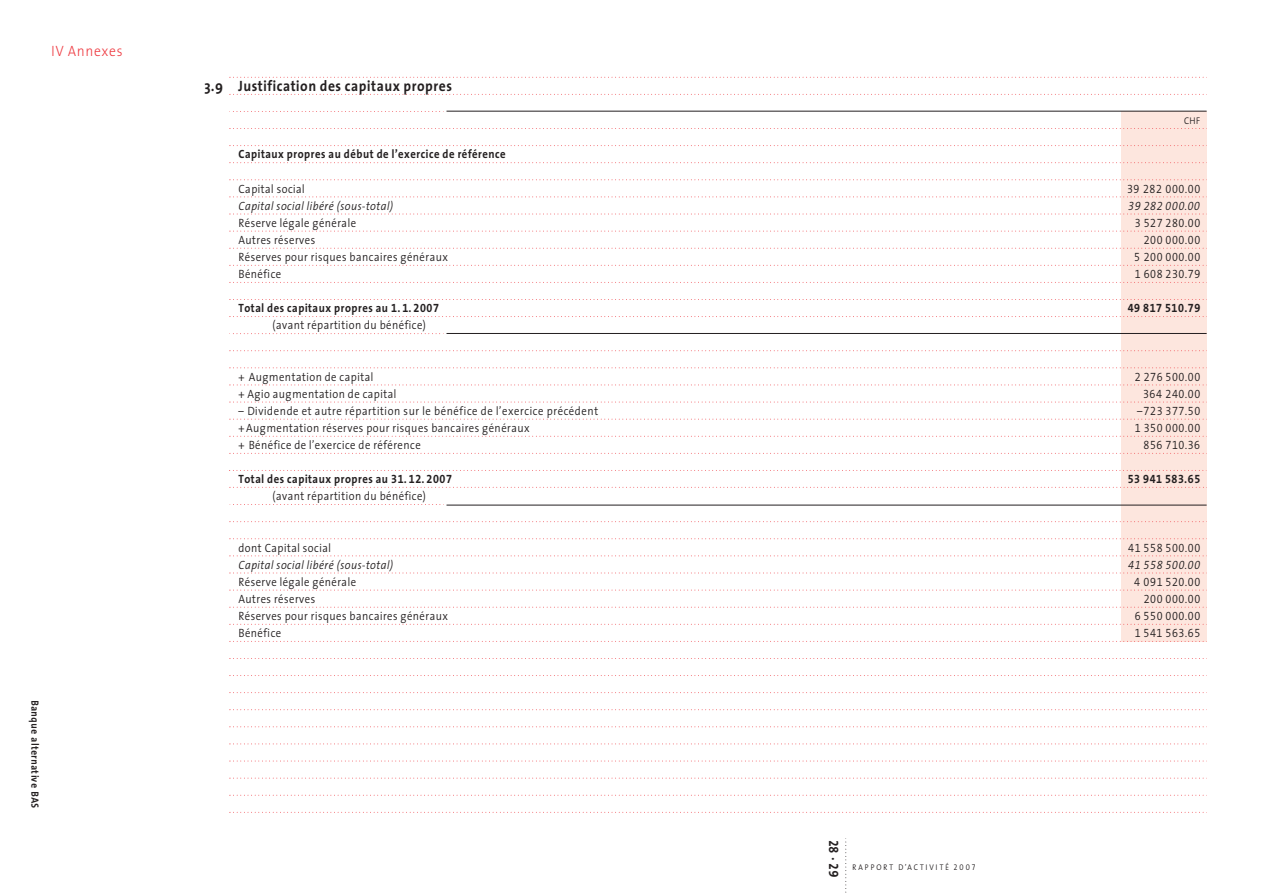
<style>
.page{position:relative;width:1263px;height:893px;background:#fff}
.page>*{position:absolute;margin:0;border:0;box-sizing:border-box;transform-origin:0 0}
.t1{font:15px "The Sans Bold CL";letter-spacing:.015em;color:#231f20}
.t2{font:15px "The Sans Light Cl";letter-spacing:.025em;color:#ee3a41}
.t3{font:13.5px "The Sans Bold CL Caps";color:#231f20}
.t4{font:12px "The Sans Semi Light CL";letter-spacing:.01em;color:#231f20}
.t5{font:12px "The Sans Semi Light Cl Expert";letter-spacing:.02em;color:#231f20}
.t6{font:12px "The Sans Bold CL";letter-spacing:.015em;color:#231f20}
.t7{font:italic 12px "The Sans Semi Light CL";letter-spacing:.01em;color:#231f20}
.t8{font:italic 12px "The Sans Semi Light Cl Expert";letter-spacing:.02em;color:#231f20}
.t9{font:12px "The Sans Bold CL Expert";letter-spacing:.02em;color:#231f20}
.t10{font:10.5px "The Sans Bold CL";letter-spacing:.03em;color:#231f20}
.t11{font:9.75px "The Sans Semi Light CL";color:#231f20}
.t12{font:8.25px "The Sans Semi Light CL";letter-spacing:.2em;color:#231f20}
.s1{font-family:"The Sans Bold CL Expert"}
.s2{font-family:"The Sans Semi Light CL"}
.s3{font-family:"The Sans Semi Light CL Caps"}
</style>
<div class="page">
<div style="left:1122px;top:111px;width:85px;height:530px;background:#fde6de"></div>
<svg style="left:230px;top:77px;width:977px;height:1px"></svg>
<svg style="left:230px;top:94px;width:977px;height:1px"></svg>
<svg style="left:229px;top:111px;width:215px;height:1px"></svg>
<svg style="left:230px;top:128px;width:977px;height:1px"></svg>
<svg style="left:230px;top:145px;width:977px;height:1px"></svg>
<svg style="left:230px;top:162px;width:977px;height:1px"></svg>
<svg style="left:230px;top:180px;width:974px;height:1px"></svg>
<svg style="left:230px;top:197px;width:977px;height:1px"></svg>
<svg style="left:230px;top:214px;width:977px;height:1px"></svg>
<svg style="left:230px;top:231px;width:977px;height:1px"></svg>
<svg style="left:230px;top:248px;width:977px;height:1px"></svg>
<svg style="left:230px;top:265px;width:977px;height:1px"></svg>
<svg style="left:230px;top:282px;width:977px;height:1px"></svg>
<svg style="left:230px;top:299px;width:977px;height:1px"></svg>
<svg style="left:230px;top:316px;width:977px;height:1px"></svg>
<svg style="left:229px;top:333px;width:215px;height:1px"></svg>
<svg style="left:230px;top:350px;width:977px;height:1px"></svg>
<svg style="left:230px;top:368px;width:977px;height:1px"></svg>
<svg style="left:230px;top:385px;width:977px;height:1px"></svg>
<svg style="left:230px;top:402px;width:977px;height:1px"></svg>
<svg style="left:230px;top:419px;width:977px;height:1px"></svg>
<svg style="left:230px;top:436px;width:977px;height:1px"></svg>
<svg style="left:230px;top:453px;width:977px;height:1px"></svg>
<svg style="left:229px;top:470px;width:978px;height:1px"></svg>
<svg style="left:230px;top:504px;width:214px;height:1px"></svg>
<svg style="left:230px;top:487px;width:977px;height:1px"></svg>
<svg style="left:230px;top:521px;width:977px;height:1px"></svg>
<svg style="left:230px;top:538px;width:977px;height:1px"></svg>
<svg style="left:230px;top:556px;width:977px;height:1px"></svg>
<svg style="left:230px;top:573px;width:977px;height:1px"></svg>
<svg style="left:230px;top:590px;width:977px;height:1px"></svg>
<svg style="left:230px;top:607px;width:977px;height:1px"></svg>
<svg style="left:230px;top:624px;width:977px;height:1px"></svg>
<svg style="left:230px;top:641px;width:977px;height:1px"></svg>
<svg style="left:230px;top:658px;width:977px;height:1px"></svg>
<svg style="left:230px;top:675px;width:977px;height:1px"></svg>
<svg style="left:230px;top:692px;width:977px;height:1px"></svg>
<svg style="left:230px;top:709px;width:977px;height:1px"></svg>
<svg style="left:230px;top:726px;width:977px;height:1px"></svg>
<svg style="left:230px;top:744px;width:977px;height:1px"></svg>
<svg style="left:230px;top:761px;width:977px;height:1px"></svg>
<svg style="left:230px;top:778px;width:977px;height:1px"></svg>
<svg style="left:230px;top:795px;width:977px;height:1px"></svg>
<svg style="left:230px;top:812px;width:977px;height:1px"></svg>
<svg style="left:845px;top:838px;width:1px;height:55px"></svg>
<hr style="left:446px;top:111px;width:760px;height:1px;background:#231f20">
<hr style="left:446px;top:333px;width:760px;height:1px;background:#231f20">
<hr style="left:446px;top:505px;width:760px;height:1px;background:#231f20">
<p class="t2" style="left:51px;top:45px;width:73px">IV Annexes</p>
<p class="t10" style="left:40px;top:700px;width:110px;rotate:90deg">Banque alternative BAS</p>
<p class="t1" style="left:204px;top:79px;width:249px">3.9 Justification des capitaux propres</p>
<p class="t11" style="left:1184px;top:116px;width:18px">CHF</p>
<p class="t6" style="left:238px;top:149px;width:269px">Capitaux propres au début de l’exercice de référence</p>
<p class="t4" style="left:238px;top:183px;width:68px">Capital social</p>
<p class="t5" style="left:1127px;top:181px;width:75px">39 282 000.00</p>
<p class="t7" style="left:238px;top:201px;width:156px">Capital social libéré (sous-total)</p>
<p class="t8" style="left:1128px;top:198px;width:74px">39 282 000.00</p>
<p class="t4" style="left:238px;top:218px;width:119px">Réserve légale générale</p>
<p class="t5" style="left:1134px;top:216px;width:67px">3 527 280.00</p>
<p class="t4" style="left:238px;top:235px;width:79px">Autres réserves</p>
<p class="t5" style="left:1143px;top:233px;width:58px">200 000.00</p>
<p class="t4" style="left:238px;top:252px;width:211px">Réserves pour risques bancaires généraux</p>
<p class="t5" style="left:1134px;top:250px;width:68px">5 200 000.00</p>
<p class="t4" style="left:238px;top:269px;width:45px">Bénéfice</p>
<p class="t5" style="left:1134px;top:267px;width:67px">1 608 230.79</p>
<p class="t6" style="left:238px;top:303px;width:202px">Total des capitaux propres au <span class="s1">1. 1. 2007</span></p>
<p class="t9" style="left:1127px;top:301px;width:74px">49 817 510.79</p>
<p class="t4" style="left:272px;top:320px;width:155px">(avant répartition du bénéfice)</p>
<p class="t4" style="left:238px;top:371px;width:137px">+ Augmentation de capital</p>
<p class="t5" style="left:1134px;top:369px;width:67px">2 276 500.00</p>
<p class="t4" style="left:238px;top:389px;width:160px">+ Agio augmentation de capital</p>
<p class="t5" style="left:1143px;top:387px;width:59px">364 240.00</p>
<p class="t4" style="left:238px;top:406px;width:362px">– Dividende et autre répartition sur le bénéfice de l’exercice précédent</p>
<p class="t5" style="left:1137px;top:404px;width:65px"><span class="s2">–</span>723 377.50</p>
<p class="t4" style="left:238px;top:423px;width:293px">+Augmentation réserves pour risques bancaires généraux</p>
<p class="t5" style="left:1134px;top:421px;width:67px">1 350 000.00</p>
<p class="t4" style="left:238px;top:440px;width:184px">+ Bénéfice de l’exercice de référence</p>
<p class="t5" style="left:1143px;top:438px;width:58px">856 710.36</p>
<p class="t6" style="left:238px;top:474px;width:215px">Total des capitaux propres au <span class="s1">31. 12. 2007</span></p>
<p class="t9" style="left:1127px;top:472px;width:74px">53 941 583.65</p>
<p class="t4" style="left:272px;top:491px;width:155px">(avant répartition du bénéfice)</p>
<p class="t4" style="left:238px;top:542px;width:94px">dont Capital social</p>
<p class="t5" style="left:1128px;top:540px;width:74px">41 558 500.00</p>
<p class="t7" style="left:238px;top:560px;width:156px">Capital social libéré (sous-total)</p>
<p class="t8" style="left:1128px;top:558px;width:74px">41 558 500.00</p>
<p class="t4" style="left:238px;top:577px;width:119px">Réserve légale générale</p>
<p class="t5" style="left:1134px;top:575px;width:68px">4 091 520.00</p>
<p class="t4" style="left:238px;top:594px;width:79px">Autres réserves</p>
<p class="t5" style="left:1143px;top:592px;width:58px">200 000.00</p>
<p class="t4" style="left:238px;top:611px;width:211px">Réserves pour risques bancaires généraux</p>
<p class="t5" style="left:1134px;top:609px;width:67px">6 550 000.00</p>
<p class="t4" style="left:238px;top:628px;width:45px">Bénéfice</p>
<p class="t5" style="left:1134px;top:626px;width:67px">1 541 563.65</p>
<p class="t3" style="left:842px;top:840px;width:39px;rotate:90deg">28 · 29</p>
<p class="t12" style="left:852px;top:863px;width:125px">RAPPORT D’ACTIVITÉ <span class="s3">2007</span></p>
</div>
